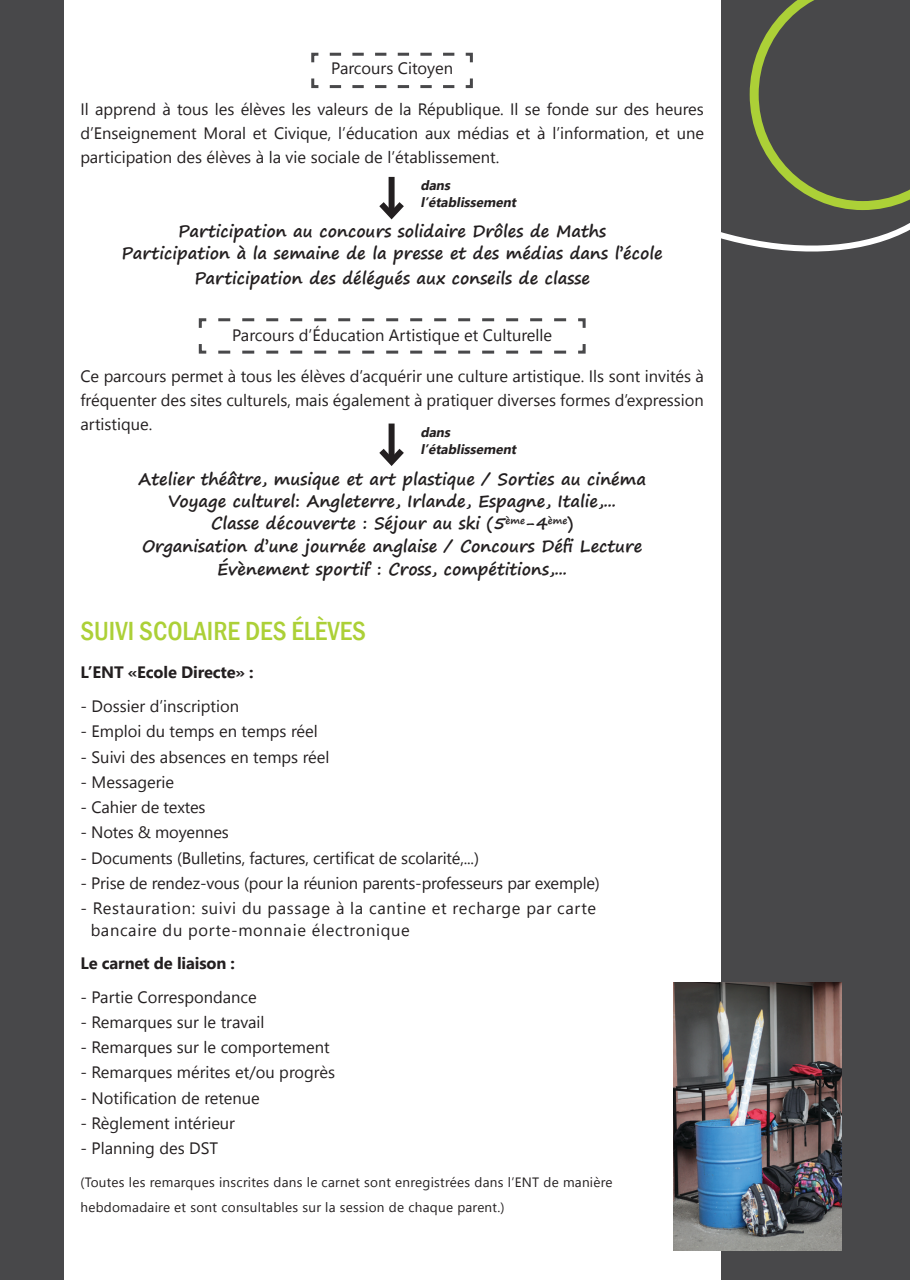
<style>
.page{position:relative;width:910px;height:1280px;background:#48484a}
.page>*{position:absolute;margin:0;border:0;box-sizing:border-box;transform-origin:0 0}
.Titre2{font:500 condensed 27px "Franklin Gothic";color:#acd037}
.Corps_de_texte_-_int{font:16.5px/24px "Leelawadee UI";color:#231f20;text-align:justify}
.Corps_de_texte_-_int-2{font:700 16.5px "Segoe Print";color:#231f20}
.Corps_de_texte_-_int-3{font:16.5px "Leelawadee UI";letter-spacing:.04em;color:#231f20}
.t1{font:700 16.5px "Leelawadee UI";letter-spacing:-.01em;color:#231f20}
.Corps_de_texte_-_int-4{font:13.5px "Leelawadee UI";letter-spacing:.02em;color:#231f20}
.t2{font:italic 700 13.5px "Leelawadee UI";color:#231f20}
</style>
<div class="page">
<div style="left:64px;top:0;width:657px;height:1280px;background:#fff"></div>
<svg style="left:721px;top:0;width:189px;height:252px"></svg>
<img style="left:674px;top:982px;width:168px;height:268px">
<div style="left:389px;top:177px;width:6px;height:38px;background:#231f20"></div>
<svg style="left:379px;top:196px;width:25px;height:24px"></svg>
<div style="left:389px;top:423px;width:6px;height:39px;background:#231f20"></div>
<svg style="left:379px;top:442px;width:25px;height:24px"></svg>
<svg style="left:311px;top:52px;width:162px;height:37px"></svg>
<svg style="left:198px;top:318px;width:388px;height:36px"></svg>
<p class="Corps_de_texte_-_int" style="left:331px;top:56px;width:123px">Parcours Citoyen</p>
<p class="Corps_de_texte_-_int" style="left:80px;top:97px;width:625px">Il apprend à tous les élèves les valeurs de la République. Il se fonde sur des heures d’Enseignement Moral et Civique, l’éducation aux médias et à l’information, et une participation des élèves à la vie sociale de l’établissement.</p>
<p class="t2" style="left:420px;top:175px;width:34px">dans</p>
<p class="t2" style="left:420px;top:193px;width:100px">l’établissement</p>
<p class="Corps_de_texte_-_int-2" style="left:178px;top:216px;width:430px">Participation au concours solidaire Drôles de Maths</p>
<p class="Corps_de_texte_-_int-2" style="left:122px;top:238px;width:543px">Participation à la semaine de la presse et des médias dans l’école</p>
<p class="Corps_de_texte_-_int-2" style="left:194px;top:263px;width:397px">Participation des délégués aux conseils de classe</p>
<p class="Corps_de_texte_-_int" style="left:232px;top:323px;width:321px">Parcours d’Éducation Artistique et Culturelle</p>
<p class="Corps_de_texte_-_int" style="left:80px;top:364px;width:625px">Ce parcours permet à tous les élèves d’acquérir une culture artistique. Ils sont invités à fréquenter des sites culturels, mais également à pratiquer diverses formes d’expression artistique.</p>
<p class="Corps_de_texte_-_int-2" style="left:138px;top:464px;width:509px">Atelier théâtre, musique et art plastique / Sorties au cinéma</p>
<p class="Corps_de_texte_-_int-2" style="left:168px;top:486px;width:449px">Voyage culturel: Angleterre, Irlande, Espagne, Italie,...</p>
<p class="Corps_de_texte_-_int-2" style="left:211px;top:508px;width:364px">Classe découverte : Séjour au ski (5<sup>ème</sup>-4<sup>ème</sup>)</p>
<p class="Corps_de_texte_-_int-2" style="left:142px;top:531px;width:502px">Organisation d’une journée anglaise / Concours Défi Lecture</p>
<p class="Corps_de_texte_-_int-2" style="left:217px;top:554px;width:351px">Évènement sportif : Cross, compétitions,...</p>
<p class="Titre2" style="left:80px;top:614px;width:287px">SUIVI SCOLAIRE DES ÉLÈVES</p>
<p class="t1" style="left:80px;top:661px;width:175px">L’ENT «Ecole Directe» :</p>
<p class="Corps_de_texte_-_int" style="left:80px;top:693px;width:160px">- Dossier d’inscription</p>
<p class="Corps_de_texte_-_int" style="left:80px;top:719px;width:239px">- Emploi du temps en temps réel</p>
<p class="Corps_de_texte_-_int" style="left:80px;top:744px;width:251px">- Suivi des absences en temps réel</p>
<p class="Corps_de_texte_-_int" style="left:80px;top:769px;width:95px">- Messagerie</p>
<p class="Corps_de_texte_-_int" style="left:80px;top:794px;width:127px">- Cahier de textes</p>
<p class="Corps_de_texte_-_int" style="left:80px;top:820px;width:150px">- Notes &amp; moyennes</p>
<p class="Corps_de_texte_-_int" style="left:80px;top:845px;width:400px">- Documents (Bulletins, factures, certificat de scolarité,...)</p>
<p class="Corps_de_texte_-_int" style="left:80px;top:870px;width:521px">- Prise de rendez-vous (pour la réunion parents-professeurs par exemple)</p>
<p class="Corps_de_texte_-_int-3" style="left:80px;top:897px;width:517px">- Restauration: suivi du passage à la cantine et recharge par carte</p>
<p class="Corps_de_texte_-_int-3" style="left:91px;top:919px;width:320px">bancaire du porte-monnaie électronique</p>
<p class="t1" style="left:80px;top:951px;width:156px">Le carnet de liaison :</p>
<p class="Corps_de_texte_-_int" style="left:80px;top:984px;width:178px">- Partie Correspondance</p>
<p class="Corps_de_texte_-_int" style="left:80px;top:1009px;width:185px">- Remarques sur le travail</p>
<p class="Corps_de_texte_-_int" style="left:80px;top:1034px;width:251px">- Remarques sur le comportement</p>
<p class="Corps_de_texte_-_int" style="left:80px;top:1060px;width:256px">- Remarques mérites et/ou progrès</p>
<p class="Corps_de_texte_-_int" style="left:80px;top:1085px;width:181px">- Notification de retenue</p>
<p class="Corps_de_texte_-_int" style="left:80px;top:1110px;width:156px">- Règlement intérieur</p>
<p class="Corps_de_texte_-_int" style="left:80px;top:1135px;width:139px">- Planning des DST</p>
<p class="Corps_de_texte_-_int-4" style="left:80px;top:1173px;width:534px">(Toutes les remarques inscrites dans le carnet sont enregistrées dans l’ENT de manière</p>
<p class="Corps_de_texte_-_int-4" style="left:80px;top:1198px;width:426px">hebdomadaire et sont consultables sur la session de chaque parent.)</p>
<p class="t2" style="left:420px;top:422px;width:34px">dans</p>
<p class="t2" style="left:420px;top:439px;width:100px">l’établissement</p>
</div>
